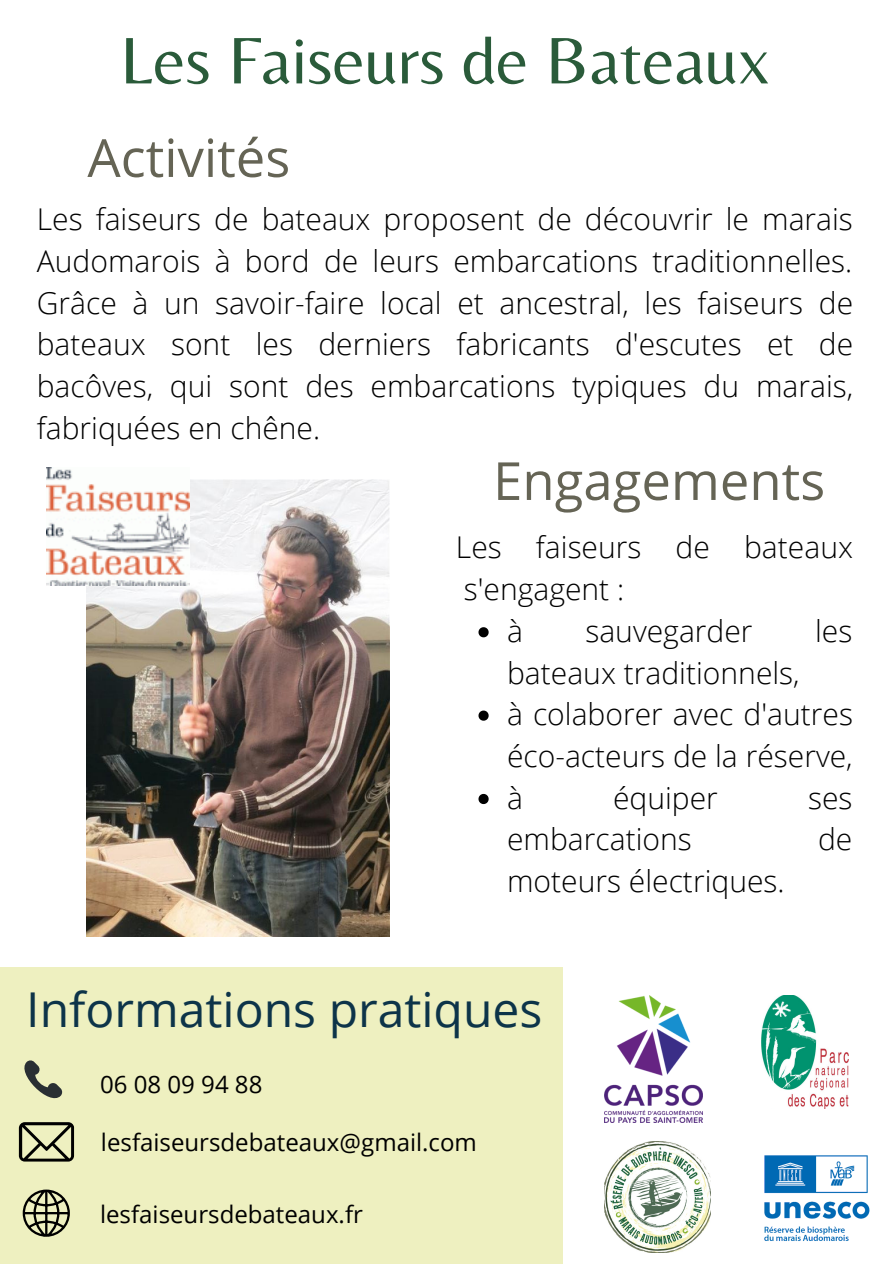
<style>
.page{position:relative;width:894px;height:1264px;background:#fff}
.page>*{position:absolute;margin:0;border:0;box-sizing:border-box;transform-origin:0 0}
.t1{font:68.4px "Belleza";color:#2a5b3a}
.t2{font:52.5px "Open Sans";color:#656455}
.t3{font:48px "Open Sans";color:#0d3449}
.t4{font:300 30px/41.7px "Open Sans";color:#000}
.t5{font:24px "Open Sans";color:#000}
</style>
<div class="page">
<div style="left:0;top:967px;width:563px;height:296px;background:#eef0c0"></div>
<svg style="left:24px;top:1060px;width:39px;height:39px"></svg>
<svg style="left:19px;top:1122px;width:55px;height:39px"></svg>
<svg style="left:23px;top:1189px;width:47px;height:47px"></svg>
<img style="left:87px;top:480px;width:303px;height:456px">
<img style="left:46px;top:467px;width:143px;height:118px">
<svg style="left:478px;top:627px;width:10px;height:10px"></svg>
<svg style="left:478px;top:710px;width:10px;height:10px"></svg>
<svg style="left:478px;top:794px;width:10px;height:10px"></svg>
<img style="left:764px;top:1155px;width:106px;height:86px">
<img style="left:761px;top:995px;width:87px;height:113px">
<img style="left:604px;top:1141px;width:106px;height:110px">
<img style="left:604px;top:995px;width:98px;height:127px">
<p class="t1" style="left:120px;top:20px;width:651px">Les Faiseurs de Bateaux</p>
<p class="t2" style="left:87px;top:121px;width:204px">Activités</p>
<p class="t4" style="left:37px;top:198px;width:817px;text-align:justify">Les faiseurs de bateaux proposent de découvrir le marais Audomarois à bord de leurs embarcations traditionnelles.<br>Grâce à un savoir-faire local et ancestral, les faiseurs de bateaux sont les derniers fabricants d'escutes et de bacôves, qui sont des embarcations typiques du marais, fabriquées en chêne.</p>
<p class="t2" style="left:493px;top:444px;width:333px">Engagements</p>
<p class="t4" style="left:456px;top:526px;width:398px">Les faiseurs de bateaux s'engagent :</p>
<p class="t4" style="left:507px;top:609px;width:17px">à</p>
<p class="t4" style="left:585px;top:609px;width:169px">sauvegarder</p>
<p class="t4" style="left:814px;top:609px;width:39px">les</p>
<p class="t4" style="left:507px;top:651px;width:294px">bateaux traditionnels,</p>
<p class="t4" style="left:507px;top:692px;width:347px">à colaborer avec d'autres éco-acteurs de la réserve,</p>
<p class="t4" style="left:507px;top:776px;width:17px">à</p>
<p class="t4" style="left:613px;top:776px;width:106px">équiper</p>
<p class="t4" style="left:807px;top:776px;width:46px">ses</p>
<p class="t4" style="left:507px;top:817px;width:186px">embarcations</p>
<p class="t4" style="left:817px;top:817px;width:36px">de</p>
<p class="t4" style="left:507px;top:859px;width:279px">moteurs électriques.</p>
<p class="t3" style="left:26px;top:975px;width:517px">Informations pratiques</p>
<p class="t5" style="left:100px;top:1067px;width:164px">06 08 09 94 88</p>
<p class="t5" style="left:101px;top:1125px;width:377px">lesfaiseursdebateaux@gmail.com</p>
<p class="t5" style="left:100px;top:1196px;width:264px">lesfaiseursdebateaux.fr</p>
</div>
